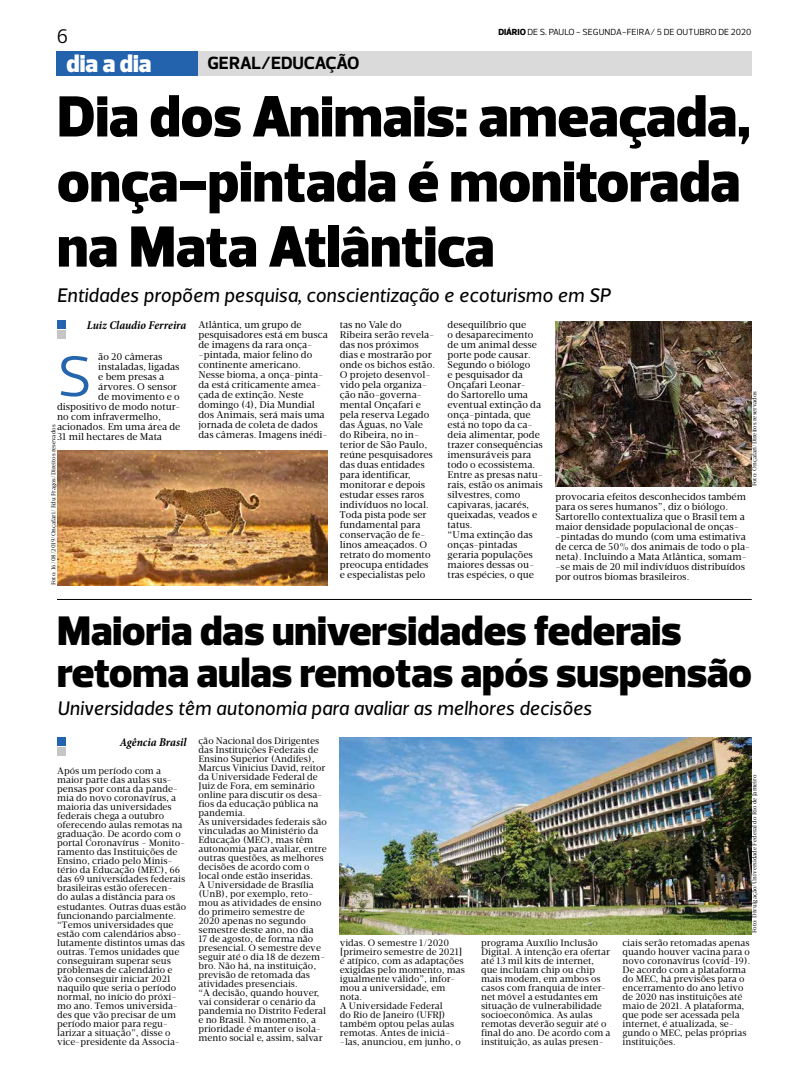
<style>
.page{position:relative;width:794px;height:1078px;background:#fff}
.page>*{position:absolute;margin:0;border:0;box-sizing:border-box;transform-origin:0 0}
.t1{font:900 59px/65px "Prelo";color:#000}
.t2{font:58px "Prelo";color:#2565ae}
.t3{font:900 42px/42px "Prelo";color:#000}
.t4{font:900 25px "Prelo";color:#fff}
.t5{font:italic 20px "Velino Sans";color:#000}
.t6{font:20px "Prelo";color:#000}
.t7{font:700 18px "Prelo";letter-spacing:-.01em;color:#000}
.t8{font:italic 700 condensed 12px "Minion Pro";color:#000}
.t9{font:10px/10px "Velino Text";color:#000}
.t10{font:9.5px/9px "Velino Text";color:#000}
.t11{font:9px "Prelo";color:#000}
.t12{font:6px "Velino Text";color:#000}
.s1{font-weight:800}
</style>
<div class="page">
<div style="left:148px;top:51px;width:603px;height:24px;background:#dadada"></div>
<div style="left:57px;top:51px;width:141px;height:24px;background:#2363ad"></div>
<div style="left:57px;top:331px;width:8px;height:8px;background:#c6c6c6"></div>
<div style="left:57px;top:320px;width:8px;height:9px;background:#2464ae"></div>
<hr style="left:57px;top:599px;width:694px;height:1px;background:#000">
<div style="left:57px;top:747px;width:8px;height:8px;background:#c6c6c6"></div>
<div style="left:57px;top:737px;width:8px;height:8px;background:#2464ae"></div>
<img style="left:340px;top:737px;width:412px;height:196px">
<img style="left:57px;top:450px;width:271px;height:135px">
<img style="left:556px;top:321px;width:196px;height:165px">
<h3 class="t6" style="left:57px;top:24px;width:13px">6</h3>
<p class="t11" style="left:498px;top:27px;width:254px"><span class="s1">DIÁRIO</span> DE S. PAULO - SEGUNDA-FEIRA/ 5 DE OUTUBRO DE 2020</p>
<h3 class="t7" style="left:207px;top:52px;width:154px">GERAL/EDUCAÇÃO</h3>
<h1 class="t1" style="left:57px;top:84px;width:695px">Dia dos Animais: ameaçada, onça-pintada é monitorada na Mata Atlântica</h1>
<h3 class="t4" style="left:67px;top:48px;width:86px">dia a dia</h3>
<h3 class="t5" style="left:57px;top:283px;width:556px">Entidades propõem pesquisa, conscientização e ecoturismo em SP</h3>
<p class="t8" style="left:87px;top:317px;width:101px">Luiz Claudio Ferreira</p>
<h2 class="t2" style="left:57px;top:341px;width:36px">S</h2>
<p class="t9" style="left:98px;top:351px;width:66px">ão 20 câmeras</p>
<p class="t9" style="left:98px;top:361px;width:83px">instaladas, ligadas</p>
<p class="t9" style="left:98px;top:371px;width:67px">e bem presas a</p>
<p class="t9" style="left:98px;top:381px;width:80px">árvores. O sensor</p>
<p class="t9" style="left:98px;top:391px;width:83px">de movimento e o</p>
<p class="t9" style="left:57px;top:401px;width:125px">dispositivo de modo notur-</p>
<p class="t9" style="left:57px;top:411px;width:105px">no com infravermelho,</p>
<p class="t9" style="left:57px;top:421px;width:125px">acionados. Em uma área de</p>
<p class="t9" style="left:57px;top:431px;width:106px">31 mil hectares de Mata</p>
<p class="t12" style="left:50px;top:585px;width:162px;rotate:-90deg">Foto: 16/08/2019/Onçafari/ Edu Fragos/Direitos resevados</p>
<p class="t9" style="left:198px;top:320px;width:131px">Atlântica, um grupo de pesquisadores está em busca de imagens da rara onça--pintada, maior felino do continente americano.<br>Nesse bioma, a onça-pinta&shy;da está criticamente amea&shy;çada de extinção. Neste domingo (4), Dia Mundial dos Animais, será mais uma jornada de coleta de dados das câmeras. Imagens inédi-</p>
<p class="t9" style="left:340px;top:320px;width:97px">tas no Vale do<br>Ribeira serão revela&shy;das nos próximos dias e mostrarão por onde os bichos estão.<br>O projeto desenvol&shy;vido pela organiza&shy;ção não-governa&shy;mental Onçafari e pela reserva Legado das Águas, no Vale do Ribeira, no in&shy;terior de São Paulo, reúne pesquisadores das duas entidades para identificar, monitorar e depois estudar esses raros indivíduos no local.<br>Toda pista pode ser fundamental para conservação de fe&shy;linos ameaçados. O retrato do momento preocupa entidades e especialistas pelo</p>
<p class="t9" style="left:447px;top:320px;width:97px">desequilíbrio que<br>o desaparecimento de um animal desse porte pode causar.<br>Segundo o biólogo<br>e pesquisador da<br>Onçafari Leonar-<br>do Sartorello uma eventual extinção da onça-pintada, que está no topo da ca&shy;deia alimentar, pode trazer consequências imensuráveis para todo o ecossistema.<br>Entre as presas natu&shy;rais, estão os animais silvestres, como capivaras, jacarés, queixadas, veados e tatus.<br>“Uma extinção das onças-pintadas geraria populações maiores dessas ou&shy;tras espécies, o que</p>
<p class="t12" style="left:750px;top:486px;width:97px;rotate:-90deg">Foto: Onçafari/Direitos reservados</p>
<p class="t9" style="left:555px;top:492px;width:196px">provocaria efeitos desconhecidos também para os seres humanos”, diz o biólogo.<br>Sartorello contextualiza que o Brasil tem a maior densidade populacional de onças--pintadas do mundo (com uma estimativa de cerca de 50% dos animais de todo o pla&shy;neta). Incluindo a Mata Atlântica, somam--se mais de 20 mil indivíduos distribuídos por outros biomas brasileiros.</p>
<h3 class="t3" style="left:57px;top:609px;width:696px">Maioria das universidades federais retoma aulas remotas após suspensão</h3>
<h3 class="t5" style="left:57px;top:695px;width:536px">Universidades têm autonomia para avaliar as melhores decisões</h3>
<p class="t8" style="left:120px;top:733px;width:68px">Agência Brasil</p>
<p class="t10" style="left:57px;top:766px;width:131px">Após um período com a maior parte das aulas sus&shy;pensas por conta da pande&shy;mia do novo coronavírus, a maioria das universidades federais chega a outubro oferecendo aulas remotas na graduação. De acordo com o portal Coronavírus - Monito&shy;ramento das Instituições de<br>Ensino, criado pelo Minis&shy;tério da Educação (MEC), 66 das 69 universidades federais brasileiras estão oferecen-<br>do aulas a distância para os estudantes. Outras duas estão funcionando parcialmente. “Temos universidades que estão com calendários abso&shy;lutamente distintos umas das outras. Temos unidades que conseguiram superar seus problemas de calendário e vão conseguir iniciar 2021 naquilo que seria o período normal, no início do próxi&shy;mo ano. Temos universida&shy;des que vão precisar de um período maior para regu&shy;larizar a situação”, disse o vice-presidente da Associa-</p>
<p class="t10" style="left:198px;top:736px;width:130px">ção Nacional dos Dirigentes das Instituições Federais de<br>Ensino Superior (Andifes),<br>Marcus Vinicius David, reitor da Universidade Federal de<br>Juiz de Fora, em seminário online para discutir os desa&shy;fios da educação pública na pandemia.<br>As universidades federais são vinculadas ao Ministério da<br>Educação (MEC), mas têm autonomia para avaliar, entre outras questões, as melhores decisões de acordo com o local onde estão inseridas.<br>A Universidade de Brasília (UnB), por exemplo, reto&shy;mou as atividades de ensino do primeiro semestre de<br>2020 apenas no segundo semestre deste ano, no dia<br>17 de agosto, de forma não presencial. O semestre deve seguir até o dia 18 de dezem&shy;bro. Não há, na instituição, previsão de retomada das atividades presenciais.<br>“A decisão, quando houver, vai considerar o cenário da pandemia no Distrito Federal e no Brasil. No momento, a prioridade é manter o isola&shy;mento social e, assim, salvar</p>
<p class="t12" style="left:750px;top:933px;width:160px;rotate:-90deg">Foto: Divulgação/Universidade Federal do Rio de Jameiro</p>
<p class="t10" style="left:340px;top:938px;width:127px">vidas. O semestre 1/2020 [primeiro semestre de 2021] é atípico, com as adaptações exigidas pelo momento, mas igualmente válido”, infor&shy;mou a universidade, em nota.<br>A Universidade Federal<br>do Rio de Janeiro (UFRJ) também optou pelas aulas remotas. Antes de iniciá--las, anunciou, em junho, o</p>
<p class="t10" style="left:481px;top:938px;width:131px">programa Auxílio Inclusão<br>Digital. A intenção era ofertar até 13 mil kits de internet, que incluíam chip ou chip mais modem, em ambos os casos com franquia de inter&shy;net móvel a estudantes em situação de vulnerabilidade socioeconômica. As aulas remotas deverão seguir até o final do ano. De acordo com a instituição, as aulas presen-</p>
<p class="t10" style="left:622px;top:937px;width:129px">ciais serão retomadas apenas quando houver vacina para o novo coronavírus (covid-19).<br>De acordo com a plataforma do MEC, há previsões para o encerramento do ano letivo de 2020 nas instituições até maio de 2021. A plataforma, que pode ser acessada pela internet, é atualizada, se&shy;gundo o MEC, pelas próprias instituições.</p>
</div>
